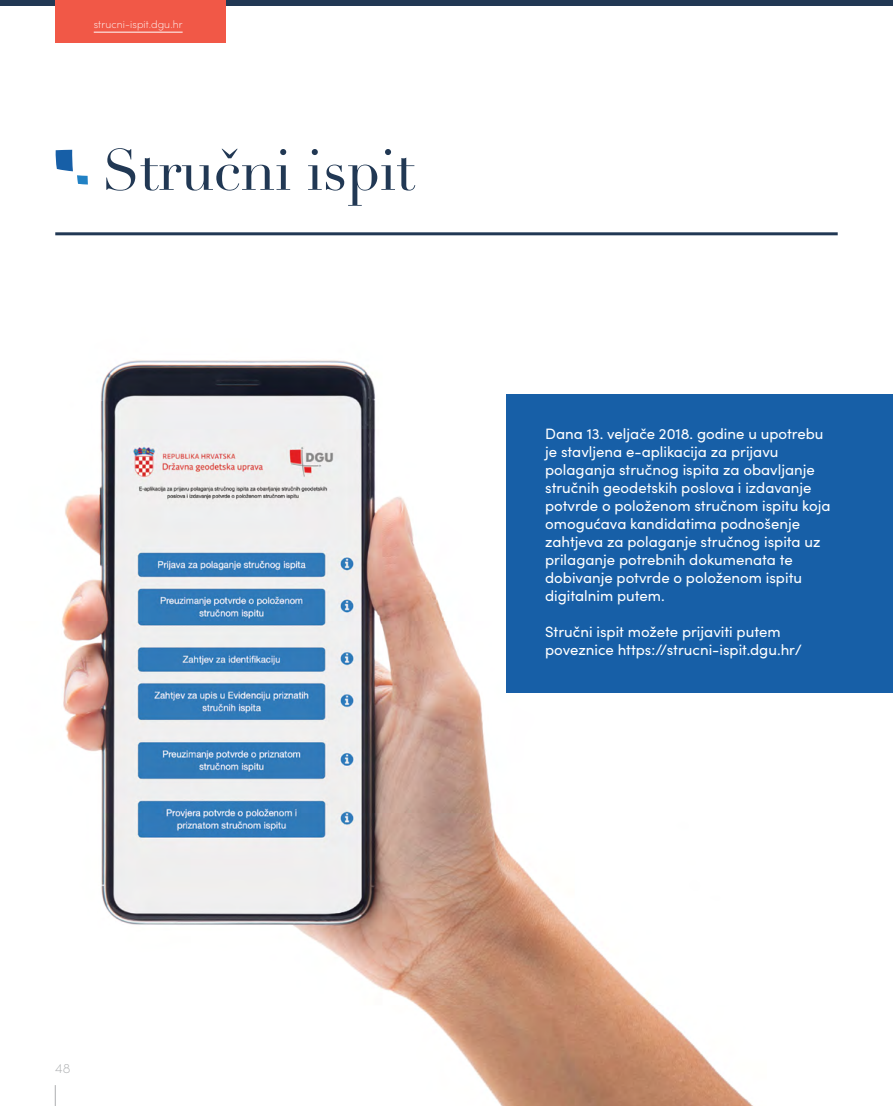
<style>
.page{position:relative;width:893px;height:1106px;background:#fff}
.page>*{position:absolute;margin:0;border:0;box-sizing:border-box;transform-origin:0 0}
.H2_-_naslovi{font:57px "Didot";letter-spacing:-.01em;color:#213854}
.Body_text_TAMNO_PLAV{font:15px/18px "Sofia Pro";color:#fff}
.t1{font:200 13.5px "Sofia Pro";color:#acaeb0}
.www_tab{font:200 10.5px "Sofia Pro";letter-spacing:.01em;color:#fff}
</style>
<div class="page">
<img style="left:54px;top:360px;width:747px;height:746px">
<hr style="left:55px;top:232px;width:783px;height:3px;background:#213854">
<svg style="left:56px;top:150px;width:32px;height:34px"></svg>
<hr style="left:892px;top:692px;width:1px;height:189px;background:#175fa7">
<div style="left:507px;top:394px;width:386px;height:298px;background:#175fa7"></div>
<svg style="left:55px;top:1085px;width:1px;height:21px"></svg>
<div style="left:0;top:0;width:893px;height:6px;background:#213854"></div>
<div style="left:55px;top:0;width:170px;height:43px;background:#f15847"></div>
<hr style="left:94px;top:32px;width:89px;height:1px;background:#fff">
<p class="www_tab" style="left:94px;top:16px;width:90px">strucni-ispit.dgu.hr</p>
<p class="H2_-_naslovi" style="left:102px;top:136px;width:314px">Stručni ispit</p>
<p class="Body_text_TAMNO_PLAV" style="left:545px;top:424px;width:287px">Dana 13. veljače 2018. godine u upotrebu je stavljena e-aplikacija za prijavu polaganja stručnog ispita za obavljanje stručnih geodetskih poslova i izdavanje potvrde o položenom stručnom ispitu koja omogućava kandidatima podnošenje zahtjeva za polaganje stručnog ispita uz prilaganje potrebnih dokumenata te dobivanje potvrde o položenom ispitu digitalnim putem.</p>
<p class="Body_text_TAMNO_PLAV" style="left:545px;top:622px;width:258px">Stručni ispit možete prijaviti putem poveznice https://strucni-ispit.dgu.hr/</p>
<p class="t1" style="left:55px;top:1059px;width:17px">48</p>
</div>
